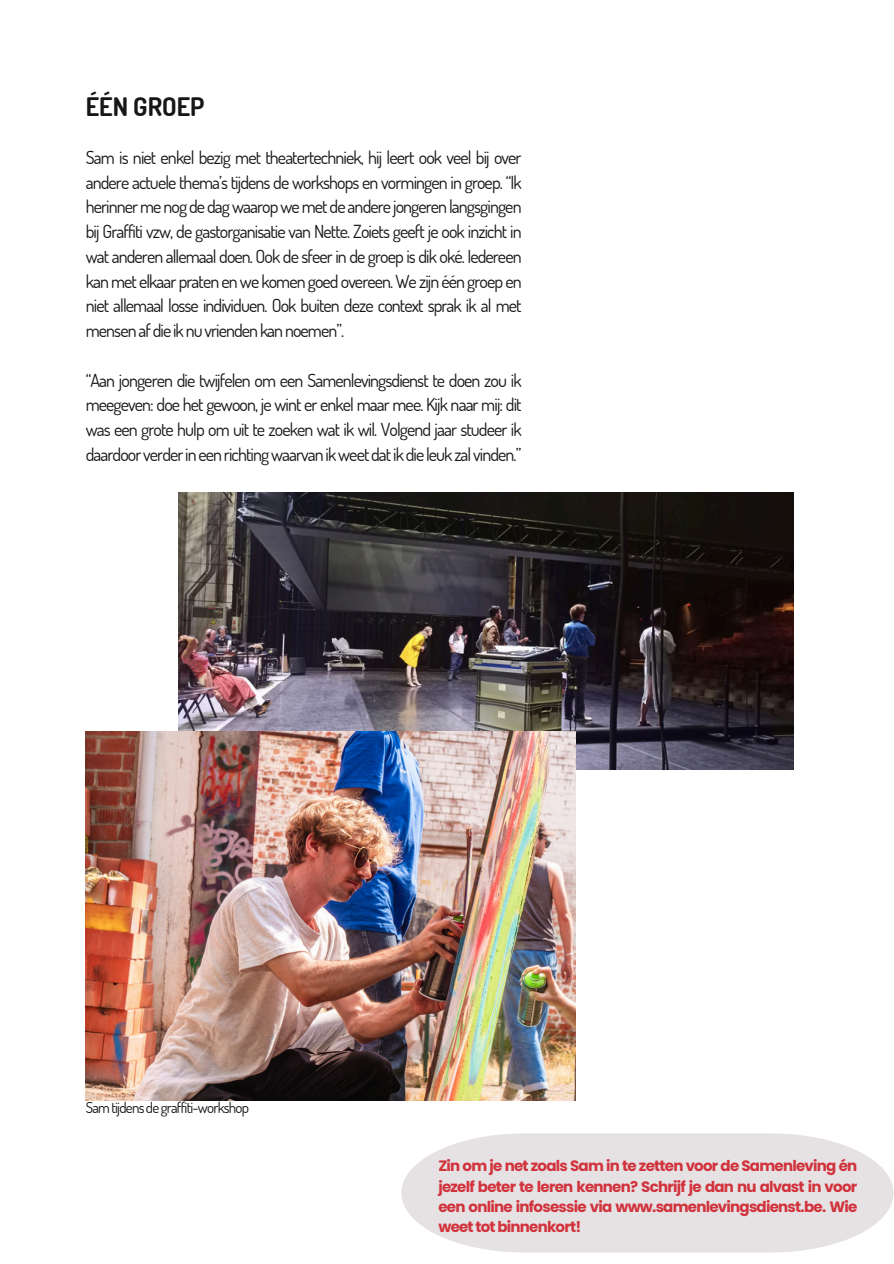
<style>
.page{position:relative;width:894px;height:1264px;background:#fff}
.page>*{position:absolute;margin:0;border:0;box-sizing:border-box;transform-origin:0 0}
.t1{font:700 25.5px "Dosis";color:#171515}
.t2{font:18px/24.8px "Dosis";letter-spacing:-.05em;color:#171515;text-align:justify}
.t3{font:700 15px/20.2px "Poppins";letter-spacing:-.05em;color:#d1333d;text-align:justify}
.t4{font:15px "Dosis";letter-spacing:-.05em;color:#171515}
</style>
<div class="page">
<img style="left:178px;top:492px;width:615px;height:277px">
<img style="left:86px;top:732px;width:489px;height:367px">
<svg style="left:401px;top:1133px;width:492px;height:119px;background:#e8e5e6"></svg>
<p class="t1" style="left:86px;top:90px;width:120px">ÉÉN GROEP</p>
<h2 class="t2" style="left:86px;top:144px;width:437px">Sam is niet enkel bezig met theatertechniek, hij leert ook veel bij over andere actuele thema’s tijdens de workshops en vormingen in groep. “Ik herinner me nog de dag waarop we met de andere jongeren langsgingen bij Graffiti vzw, de gastorganisatie van Nette. Zoiets geeft je ook inzicht in wat anderen allemaal doen. Ook de sfeer in de groep is dik oké. Iedereen kan met elkaar praten en we komen goed overeen. We zijn één groep en niet allemaal losse individuen. Ook buiten deze context sprak ik al met mensenafdieiknuvriendenkannoemen”.</h2>
<p class="t2" style="left:86px;top:367px;width:437px">“Aan jongeren die twijfelen om een Samenlevingsdienst te doen zou ik meegeven: doe het gewoon, je wint er enkel maar mee. Kijk naar mij: dit was een grote hulp om uit te zoeken wat ik wil. Volgend jaar studeer ik daardoorverderineenrichtingwaarvanikweetdatikdieleukzalvinden.”</p>
<p class="t4" style="left:86px;top:1097px;width:165px">Samtijdensdegraffiti-workshop</p>
<h3 class="t3" style="left:438px;top:1155px;width:420px">Zin om je net zoals Sam in te zetten voor de Samenleving én jezelf beter te leren kennen? Schrijf je dan nu alvast in voor een online infosessie via www.samenlevingsdienst.be. Wie weet tot binnenkort!</h3>
</div>
